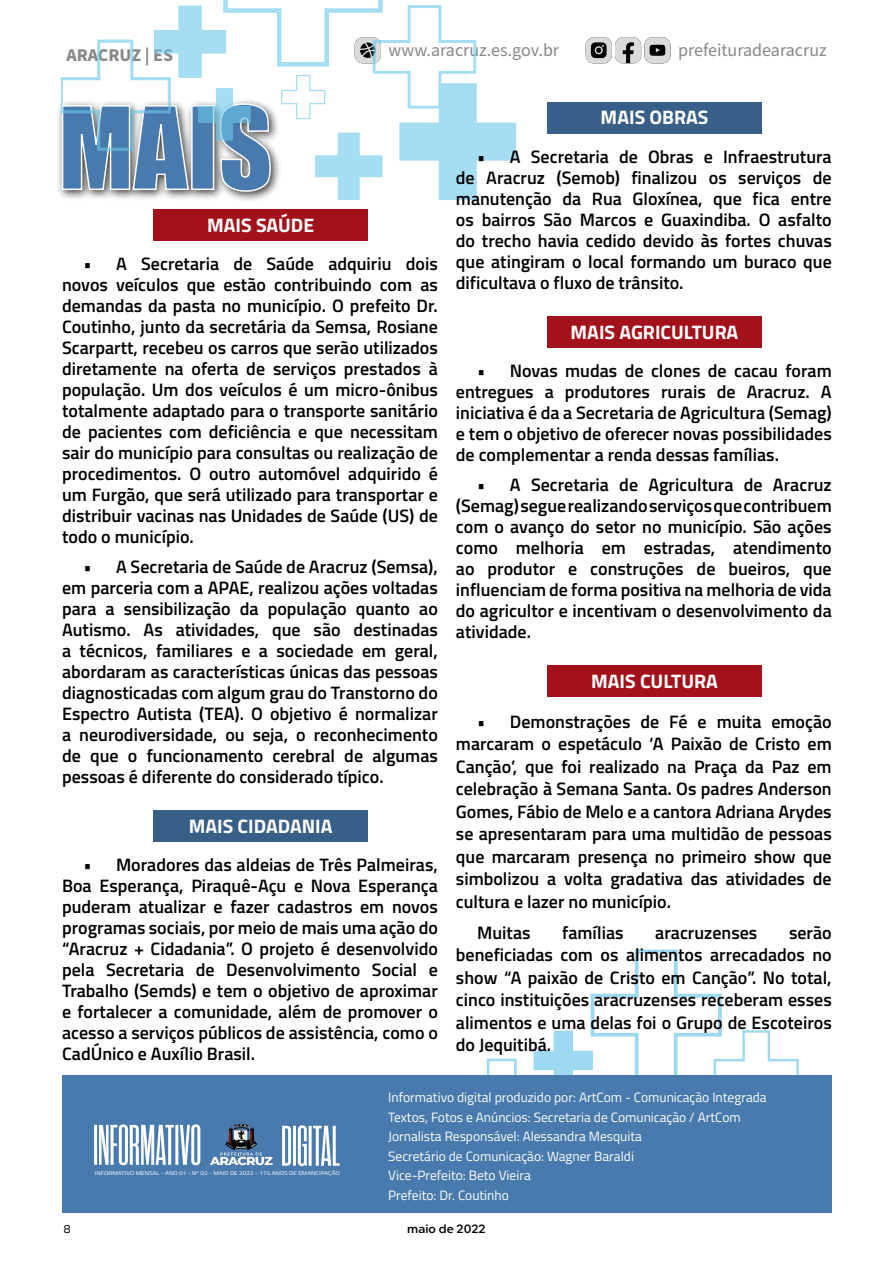
<style>
.page{position:relative;width:893px;height:1263px;background:#fff}
.page>*{position:absolute;margin:0;border:0;box-sizing:border-box;transform-origin:0 0}
.t1{font:700 19.5px "Titillium Web";color:#fff}
.t2{font:600 18px/21px "Titillium Web";color:#000;text-align:justify}
.t3{font:18px "Source Sans Pro";color:#87888a}
.t4{font:700 18px "Source Sans Pro";color:#87888a}
.t5{font:13.5px/19.5px "Titillium Web";color:#fff}
.t6{font:500 12px "Chronica Pro";color:#000}
.t7{font:12px "Titillium Web";color:#000}
.t8{font:5.4px "Titillium Web";color:#fff;scale:1.2 1}
</style>
<div class="page">
<svg style="left:586px;top:37px;width:84px;height:26px;background:#acadad"></svg>
<div style="left:57px;top:98px;width:225px;height:105px;background:#000;opacity:.75"></div>
<svg style="left:486px;top:949px;width:313px;height:126px"></svg>
<svg style="left:61px;top:0;width:455px;height:200px"></svg>
<div style="left:153px;top:209px;width:215px;height:31px;background:#a3121b"></div>
<div style="left:153px;top:810px;width:215px;height:31px;background:#375f88"></div>
<div style="left:547px;top:102px;width:215px;height:31px;background:#375f88"></div>
<div style="left:547px;top:317px;width:215px;height:31px;background:#a3121b"></div>
<div style="left:547px;top:666px;width:215px;height:31px;background:#a3121b"></div>
<div style="left:62px;top:1075px;width:770px;height:137px;background:#487aad"></div>
<svg style="left:94px;top:1124px;width:106px;height:41px"></svg>
<svg style="left:282px;top:1125px;width:58px;height:41px"></svg>
<svg style="left:210px;top:1123px;width:63px;height:42px"></svg>
<p class="t4" style="left:66px;top:43px;width:108px">ARACRUZ | ES</p>
<p class="t3" style="left:388px;top:38px;width:172px">www.aracruz.es.gov.br</p>
<p class="t3" style="left:678px;top:38px;width:150px">prefeituradearacruz</p>
<p class="t1" style="left:207px;top:210px;width:109px">MAIS SAÚDE</p>
<p class="t2" style="left:62px;top:252px;width:377px;text-indent:21px">• A Secretaria de Saúde adquiriu dois novos veículos que estão contribuindo com as demandas da pasta no município. O prefeito Dr.<br>Coutinho, junto da secretária da Semsa, Rosiane Scarpartt, recebeu os carros que serão utilizados diretamente na oferta de serviços prestados à população. Um dos veículos é um micro-ônibus totalmente adaptado para o transporte sanitário de pacientes com deficiência e que necessitam sair do município para consultas ou realização de procedimentos. O outro automóvel adquirido é um Furgão, que será utilizado para transportar e distribuir vacinas nas Unidades de Saúde (US) de todo o município.</p>
<p class="t2" style="left:62px;top:555px;width:377px;text-indent:21px">• A Secretaria de Saúde de Aracruz (Semsa), em parceria com a APAE, realizou ações voltadas para a sensibilização da população quanto ao Autismo. As atividades, que são destinadas a técnicos, familiares e a sociedade em geral, abordaram as características únicas das pessoas diagnosticadas com algum grau do Transtorno do Espectro Autista (TEA). O objetivo é normalizar a neurodiversidade, ou seja, o reconhecimento de que o funcionamento cerebral de algumas pessoas é diferente do considerado típico.</p>
<p class="t1" style="left:189px;top:811px;width:145px">MAIS CIDADANIA</p>
<p class="t2" style="left:62px;top:853px;width:377px;text-indent:21px">• Moradores das aldeias de Três Palmeiras, Boa Esperança, Piraquê-Açu e Nova Esperança puderam atualizar e fazer cadastros em novos programas sociais, por meio de mais uma ação do “Aracruz + Cidadania”. O projeto é desenvolvido pela Secretaria de Desenvolvimento Social e Trabalho (Semds) e tem o objetivo de aproximar e fortalecer a comunidade, além de promover o acesso a serviços públicos de assistência, como o CadÚnico e Auxílio Brasil.</p>
<p class="t1" style="left:601px;top:102px;width:109px">MAIS OBRAS</p>
<p class="t2" style="left:456px;top:145px;width:377px;text-indent:21px">• A Secretaria de Obras e Infraestrutura de Aracruz (Semob) finalizou os serviços de manutenção da Rua Gloxínea, que fica entre os bairros São Marcos e Guaxindiba. O asfalto do trecho havia cedido devido às fortes chuvas que atingiram o local formando um buraco que dificultava o fluxo de trânsito.</p>
<p class="t1" style="left:571px;top:317px;width:169px">MAIS AGRICULTURA</p>
<p class="t2" style="left:456px;top:359px;width:377px;text-indent:21px">• Novas mudas de clones de cacau foram entregues a produtores rurais de Aracruz. A iniciativa é da a Secretaria de Agricultura (Semag) e tem o objetivo de oferecer novas possibilidades de complementar a renda dessas famílias.</p>
<p class="t2" style="left:456px;top:473px;width:377px;text-indent:21px">• A Secretaria de Agricultura de Aracruz (Semag) segue realizando serviços que contribuem com o avanço do setor no município. São ações como melhoria em estradas, atendimento ao produtor e construções de bueiros, que influenciam de forma positiva na melhoria de vida do agricultor e incentivam o desenvolvimento da atividade.</p>
<p class="t1" style="left:591px;top:666px;width:128px">MAIS CULTURA</p>
<p class="t2" style="left:456px;top:709px;width:377px;line-height:22.5px;text-indent:21px">• Demonstrações de Fé e muita emoção marcaram o espetáculo ‘A Paixão de Cristo em Canção’, que foi realizado na Praça da Paz em celebração à Semana Santa. Os padres Anderson Gomes, Fábio de Melo e a cantora Adriana Arydes se apresentaram para uma multidão de pessoas que marcaram presença no primeiro show que simbolizou a volta gradativa das atividades de cultura e lazer no município.</p>
<p class="t2" style="left:477px;top:921px;width:55px">Muitas</p>
<p class="t2" style="left:562px;top:921px;width:63px">famílias</p>
<p class="t2" style="left:655px;top:921px;width:104px">aracruzenses</p>
<p class="t2" style="left:456px;top:920px;width:377px;line-height:22.5px;text-indent:333px">serão beneficiadas com os alimentos arrecadados no show “A paixão de Cristo em Canção”. No total, cinco instituições aracruzenses receberam esses alimentos e uma delas foi o Grupo de Escoteiros do Jequitibá.</p>
<p class="t7" style="left:64px;top:1220px;width:8px">8</p>
<p class="t8" style="left:95px;top:1169px;width:206px">INFORMATIVO MENSAL - ANO 01 - Nº 02 - MAIO DE 2022 - 174 ANOS DE EMANCIPAÇÃO</p>
<p class="t5" style="left:388px;top:1087px;width:380px">Informativo digital produzido por: ArtCom - Comunicação Integrada Textos, Fotos e Anúncios: Secretaria de Comunicação / ArtCom Jornalista Responsável: Alessandra Mesquita<br>Secretário de Comunicação: Wagner Baraldi<br>Vice-Prefeito: Beto Vieira<br>Prefeito: Dr. Coutinho</p>
<p class="t6" style="left:407px;top:1220px;width:80px">maio de 2022</p>
</div>
